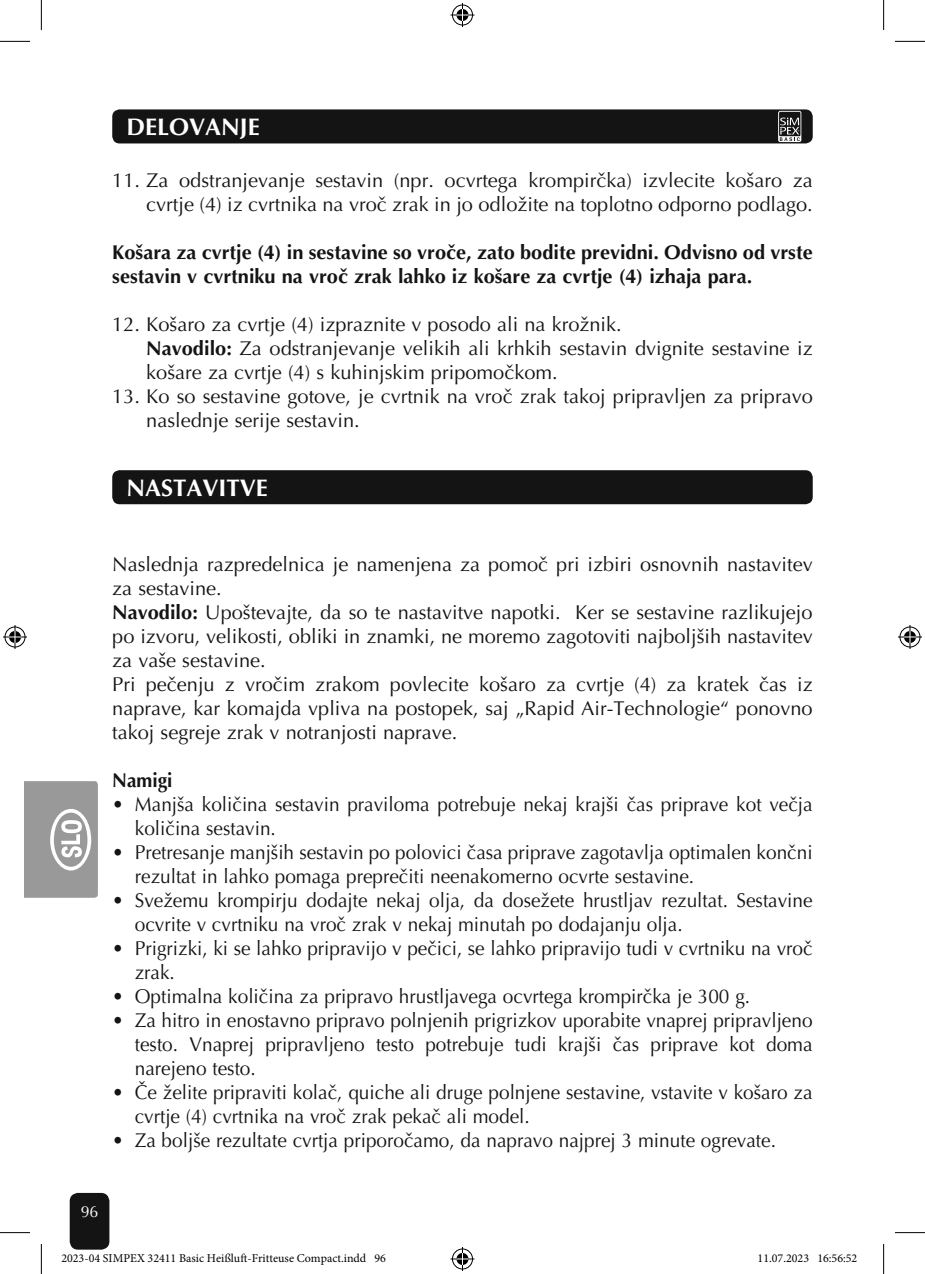
<style>
.page{position:relative;width:925px;height:1274px;background:#fff}
.page>*{position:absolute;margin:0;border:0;box-sizing:border-box;transform-origin:0 0}
.t1{font:700 24px "Optima LT Pro";color:#fff}
.t2{font:20px/24px "Optima LT Pro";color:#131413;scale:.95 1}
.t3{font:20px/24px "Optima LT Pro";color:#131413}
.t4{font:700 20px/24px "Optima LT Pro";color:#131413}
.t5{font:700 20px "Optima LT Pro";color:#131413;scale:.95 1}
.t6{font:16px "Optima LT Pro";color:#fff}
.t7{font:12px "Minion Pro";color:#000}
.s1{font-weight:700}
</style>
<div class="page">
<div style="left:70px;top:1192px;width:39px;height:57px;border:2px solid #131413;border-radius:7px"></div>
<svg style="left:24px;top:781px;width:74px;height:117px;background:#a4a4a4"></svg>
<div style="left:112px;top:109px;width:700px;height:34px;background:#131413;border-radius:7px"></div>
<svg style="left:778px;top:111px;width:23px;height:31px"></svg>
<div style="left:779px;top:112px;width:21px;height:24px;background:#131413"></div>
<svg style="left:779px;top:117px;width:20px;height:24px"></svg>
<div style="left:112px;top:470px;width:700px;height:34px;background:#131413;border-radius:7px"></div>
<hr style="left:0;top:41px;width:30px;height:1px;background:#000">
<hr style="left:895px;top:41px;width:30px;height:1px;background:#000">
<hr style="left:0;top:1232px;width:30px;height:1px;background:#000">
<hr style="left:895px;top:1232px;width:30px;height:1px;background:#000">
<hr style="left:41px;top:0;width:1px;height:30px;background:#000">
<hr style="left:41px;top:1243px;width:1px;height:30px;background:#000">
<hr style="left:883px;top:0;width:1px;height:30px;background:#000">
<hr style="left:883px;top:1243px;width:1px;height:30px;background:#000">
<svg style="left:450px;top:3px;width:24px;height:24px"></svg>
<svg style="left:450px;top:1247px;width:24px;height:23px"></svg>
<svg style="left:3px;top:625px;width:24px;height:24px"></svg>
<svg style="left:898px;top:625px;width:24px;height:24px"></svg>
<svg style="left:69px;top:1196px;width:41px;height:54px;background:#1f201f"></svg>
<p class="t1" style="left:126px;top:111px;width:132px">DELOVANJE</p>
<p class="t3" style="left:112px;top:168px;width:702px;text-align:right">11. Za odstranjevanje sestavin (npr. ocvrtega krompirčka) izvlecite košaro za cvrtje (4) iz cvrtnika na vroč zrak in jo odložite na toplotno odporno podlago.</p>
<p class="t4" style="left:112px;top:239px;width:702px">Košara za cvrtje (4) in sestavine so vroče, zato bodite previdni. Odvisno od vrste sestavin v cvrtniku na vroč zrak lahko iz košare za cvrtje (4) izhaja para.</p>
<p class="t3" style="left:146px;top:312px;width:668px;text-indent:-34px">12. Košaro za cvrtje (4) izpraznite v posodo ali na krožnik.<br><span class="s1">Navodilo:</span> Za odstranjevanje velikih ali krhkih sestavin dvignite sestavine iz košare za cvrtje (4) s kuhinjskim pripomočkom.</p>
<p class="t3" style="left:146px;top:384px;width:668px;text-indent:-34px">13. Ko so sestavine gotove, je cvrtnik na vroč zrak takoj pripravljen za pripravo naslednje serije sestavin.</p>
<p class="t1" style="left:126px;top:472px;width:115px">NASTAVITVE</p>
<p class="t3" style="left:112px;top:552px;width:702px">Naslednja razpredelnica je namenjena za pomoč pri izbiri osnovnih nastavitev za sestavine.<br><span class="s1">Navodilo:</span> Upoštevajte, da so te nastavitve napotki. Ker se sestavine razlikujejo po izvoru, velikosti, obliki in znamki, ne moremo zagotoviti najboljših nastavitev za vaše sestavine.<br>Pri pečenju z vročim zrakom povlecite košaro za cvrtje (4) za kratek čas iz naprave, kar komajda vpliva na postopek, saj „Rapid Air-Technologie“ ponovno takoj segreje zrak v notranjosti naprave.</p>
<p class="t5" style="left:112px;top:767px;width:65px">Namigi</p>
<p class="t2" style="left:135px;top:792px;width:715px;text-indent:-23px">• Manjša količina sestavin praviloma potrebuje nekaj krajši čas priprave kot večja količina sestavin.</p>
<p class="t2" style="left:135px;top:840px;width:715px;text-indent:-23px">• Pretresanje manjših sestavin po polovici časa priprave zagotavlja optimalen končni rezultat in lahko pomaga preprečiti neenakomerno ocvrte sestavine.</p>
<p class="t2" style="left:135px;top:888px;width:715px;text-indent:-23px">• Svežemu krompirju dodajte nekaj olja, da dosežete hrustljav rezultat. Sestavine ocvrite v cvrtniku na vroč zrak v nekaj minutah po dodajanju olja.</p>
<p class="t2" style="left:135px;top:936px;width:715px;text-indent:-23px">• Prigrizki, ki se lahko pripravijo v pečici, se lahko pripravijo tudi v cvrtniku na vroč zrak.</p>
<p class="t2" style="left:112px;top:984px;width:673px">• Optimalna količina za pripravo hrustljavega ocvrtega krompirčka je 300 g.</p>
<p class="t2" style="left:135px;top:1008px;width:715px;text-align:justify;text-indent:-23px">• Za hitro in enostavno pripravo polnjenih prigrizkov uporabite vnaprej pripravljeno testo. Vnaprej pripravljeno testo potrebuje tudi krajši čas priprave kot doma narejeno testo.</p>
<p class="t2" style="left:135px;top:1080px;width:715px;text-indent:-23px">• Če želite pripraviti kolač, quiche ali druge polnjene sestavine, vstavite v košaro za cvrtje (4) cvrtnika na vroč zrak pekač ali model.</p>
<p class="t2" style="left:112px;top:1128px;width:700px">• Za boljše rezultate cvrtja priporočamo, da napravo najprej 3 minute ogrevate.</p>
<p class="t6" style="left:81px;top:1201px;width:19px">96</p>
<p class="t7" style="left:61px;top:1249px;width:326px">2023-04 SIMPEX 32411 Basic Heißluft-Fritteuse Compact.indd 96</p>
<p class="t7" style="left:757px;top:1249px;width:101px">11.07.2023 16:56:52</p>
</div>
